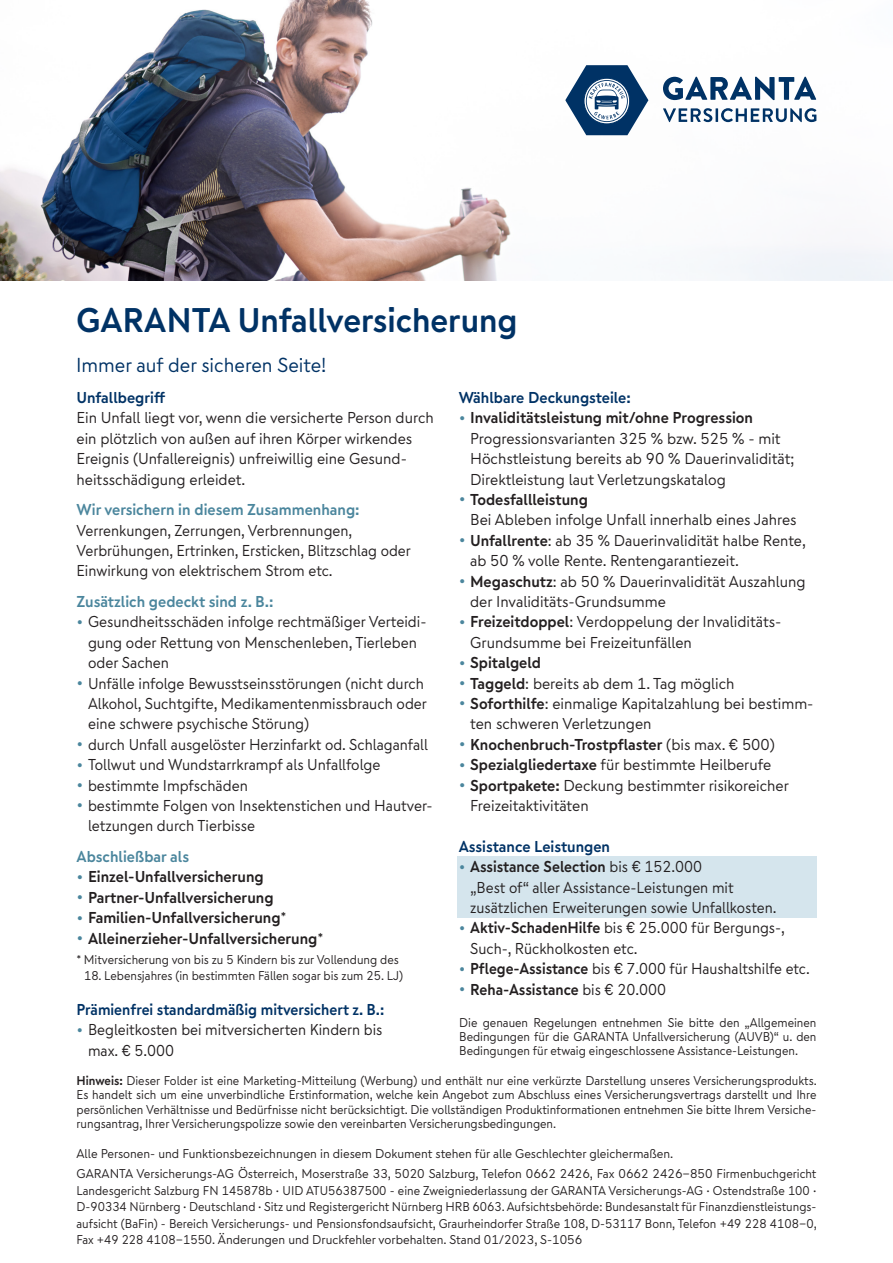
<style>
.page{position:relative;width:893px;height:1263px;background:#fff}
.page>*{position:absolute;margin:0;border:0;box-sizing:border-box;transform-origin:0 0}
._3_Headline_Innen{font:700 34.2px "Nuernberger Text";color:#003265}
._3_Headline_Innen-2{font:20.25px "Nuernberger Text";color:#003265}
._6_2_Aufzählung_Punk{font:15.75px/20.4px "Nuernberger Text";color:#231f20}
.t1{font:700 15.75px "Nuernberger Text";color:#231f20}
._6_2_Aufzählung_Punk-2{font:700 15.75px "Nuernberger Text";color:#003265}
._6_2_Aufzählung_Punk-3{font:15.75px "Nuernberger Text";color:#231f20;scale:.96 1}
._5_Headline_Absatz{font:700 15.75px "Nuernberger Text";color:#003265}
._6_2_Aufzählung_Punk-4{font:700 15.75px "Nuernberger Text";color:#4b869d}
._5_Headline_Absatz-2{font:700 15.75px "Nuernberger Text";color:#4b869d}
._7_Bildunterschrift{font:12.75px/14.2px "Nuernberger Text";color:#231f20;text-align:justify}
.s1{font-weight:700;color:#4b869d}
.s2{font-family:"Brandon Text";font-size:18.9px;color:#4b869d}
.s3{font-family:"Brandon Text";font-weight:400;font-size:18.9px;color:#4b869d}
.s4{font-weight:400}
.s5{font-weight:700}
</style>
<div class="page">
<div style="left:457px;top:856px;width:359px;height:62px;background:#d5e5ed"></div>
<img style="left:0;top:0;width:893px;height:281px">
<svg style="left:663px;top:77px;width:153px;height:23px"></svg>
<svg style="left:565px;top:65px;width:83px;height:70px"></svg>
<svg style="left:663px;top:108px;width:153px;height:14px"></svg>
<p class="_3_Headline_Innen" style="left:76px;top:296px;width:443px">GARANTA Unfallversicherung</p>
<p class="_3_Headline_Innen-2" style="left:76px;top:352px;width:252px">Immer auf der sicheren Seite!</p>
<p class="_6_2_Aufzählung_Punk-2" style="left:77px;top:387px;width:90px">Unfallbegriff</p>
<p class="_6_2_Aufzählung_Punk" style="left:77px;top:407px;width:359px">Ein Unfall liegt vor, wenn die versicherte Person durch ein plötzlich von außen auf ihren Körper wirkendes Ereignis (Unfallereignis) unfreiwillig eine Gesund&shy;heitsschädigung erleidet.</p>
<p class="_6_2_Aufzählung_Punk" style="left:77px;top:499px;width:336px"><span class="s1">Wir versichern in diesem Zusammenhang:<br></span>Verrenkungen, Zerrungen, Verbrennungen, Verbrühungen, Ertrinken, Ersticken, Blitzschlag oder Einwirkung von elektrischem Strom etc.</p>
<p class="_6_2_Aufzählung_Punk-4" style="left:77px;top:591px;width:199px">Zusätzlich gedeckt sind z. B.:</p>
<p class="_6_2_Aufzählung_Punk" style="left:88px;top:611px;width:340px;text-indent:-11px"><span class="s2">•</span> Gesundheitsschäden infolge rechtmäßiger Verteidi&shy;gung oder Rettung von Menschenleben, Tierleben oder Sachen</p>
<p class="_6_2_Aufzählung_Punk" style="left:88px;top:673px;width:341px;text-indent:-11px"><span class="s2">•</span> Unfälle infolge Bewusstseinsstörungen (nicht durch<br>Alkohol, Suchtgifte, Medikamentenmissbrauch oder eine schwere psychische Störung)</p>
<p class="_6_2_Aufzählung_Punk" style="left:77px;top:734px;width:353px"><span class="s2">•</span> durch Unfall ausgelöster Herzinfarkt od. Schlaganfall</p>
<p class="_6_2_Aufzählung_Punk" style="left:77px;top:754px;width:305px"><span class="s2">•</span> Tollwut und Wundstarrkrampf als Unfallfolge</p>
<p class="_6_2_Aufzählung_Punk" style="left:77px;top:775px;width:173px"><span class="s2">•</span> bestimmte Impfschäden</p>
<p class="_6_2_Aufzählung_Punk" style="left:88px;top:795px;width:346px;text-indent:-11px"><span class="s2">•</span> bestimmte Folgen von Insektenstichen und Hautver&shy;letzungen durch Tierbisse</p>
<p class="_5_Headline_Absatz-2" style="left:77px;top:846px;width:114px">Abschließbar als</p>
<p class="t1" style="left:77px;top:866px;width:189px"><span class="s3">•</span> Einzel-Unfallversicherung</p>
<p class="t1" style="left:77px;top:886px;width:198px"><span class="s3">•</span> Partner-Unfallversicherung</p>
<p class="t1" style="left:77px;top:907px;width:211px"><span class="s3">•</span> Familien-Unfallversicherung<span class="s4">*</span></p>
<p class="t1" style="left:77px;top:927px;width:248px"><span class="s3">•</span> Alleinerzieher-Unfallversicherung<span class="s4">*</span></p>
<p class="_7_Bildunterschrift" style="left:77px;top:952px;width:324px">* Mitversicherung von bis zu 5 Kindern bis zur Vollendung des</p>
<p class="_7_Bildunterschrift" style="left:84px;top:968px;width:320px">18. Lebensjahres (in bestimmten Fällen sogar bis zum 25. LJ)</p>
<p class="_6_2_Aufzählung_Punk-2" style="left:77px;top:999px;width:309px">Prämienfrei standardmäßig mitversichert z. B.:</p>
<p class="_6_2_Aufzählung_Punk" style="left:88px;top:1019px;width:296px;text-indent:-11px"><span class="s2">•</span> Begleitkosten bei mitversicherten Kindern bis max. € 5.000</p>
<p class="_5_Headline_Absatz" style="left:459px;top:387px;width:174px">Wählbare Deckungsteile:</p>
<p class="_6_2_Aufzählung_Punk" style="left:470px;top:407px;width:326px;text-indent:-11px"><span class="s2">•</span> <span class="s5">Invaliditätsleistung mit/ohne Progression </span>Progressionsvarianten 325 % bzw. 525 % - mit Höchstleistung bereits ab 90 % Dauerinvalidität; Direktleistung laut Verletzungskatalog</p>
<p class="_6_2_Aufzählung_Punk" style="left:470px;top:489px;width:328px;text-indent:-11px"><span class="s2">•</span> <span class="s5">Todesfallleistung<br></span>Bei Ableben infolge Unfall innerhalb eines Jahres</p>
<p class="_6_2_Aufzählung_Punk" style="left:470px;top:530px;width:337px;text-indent:-11px"><span class="s2">•</span> <span class="s5">Unfallrente</span>: ab 35 % Dauerinvalidität halbe Rente, ab 50 % volle Rente. Rentengarantiezeit.</p>
<p class="_6_2_Aufzählung_Punk" style="left:470px;top:571px;width:337px;text-indent:-11px"><span class="s2">•</span> <span class="s5">Megaschutz</span>: ab 50 % Dauerinvalidität Auszahlung der Invaliditäts-Grundsumme</p>
<p class="_6_2_Aufzählung_Punk" style="left:470px;top:611px;width:313px;text-indent:-11px"><span class="s2">•</span> <span class="s5">Freizeitdoppel</span>: Verdoppelung der Invaliditäts-<br>Grundsumme bei Freizeitunfällen</p>
<p class="t1" style="left:459px;top:652px;width:84px"><span class="s3">•</span> Spitalgeld</p>
<p class="_6_2_Aufzählung_Punk" style="left:459px;top:673px;width:277px"><span class="s2">•</span> <span class="s5">Taggeld</span>: bereits ab dem 1. Tag möglich</p>
<p class="_6_2_Aufzählung_Punk" style="left:470px;top:693px;width:345px;text-indent:-11px"><span class="s2">•</span> <span class="s5">Soforthilfe</span>: einmalige Kapitalzahlung bei bestimm&shy;ten schweren Verletzungen</p>
<p class="t1" style="left:459px;top:733px;width:318px"><span class="s3">•</span> Knochenbruch-Trostpflaster <span class="s4">(bis max. € 500)</span></p>
<p class="_6_2_Aufzählung_Punk" style="left:459px;top:754px;width:314px"><span class="s2">•</span> <span class="s5">Spezialgliedertaxe</span> für bestimmte Heilberufe</p>
<p class="_6_2_Aufzählung_Punk" style="left:470px;top:775px;width:320px;text-indent:-11px"><span class="s2">•</span> <span class="s5">Sportpakete:</span> Deckung bestimmter risikoreicher<br>Freizeitaktivitäten</p>
<p class="_5_Headline_Absatz" style="left:459px;top:835px;width:153px">Assistance Leistungen</p>
<p class="_6_2_Aufzählung_Punk" style="left:470px;top:856px;width:308px;text-indent:-11px"><span class="s2">•</span> <span class="s5">Assistance Selection</span> bis € 152.000<br>„Best of“ aller Assistance-Leistungen mit zusätzlichen Erweiterungen sowie Unfallkosten.</p>
<p class="_6_2_Aufzählung_Punk" style="left:470px;top:917px;width:316px;text-indent:-11px"><span class="s2">•</span> <span class="s5">Aktiv-SchadenHilfe</span> bis € 25.000 für Bergungs-,<br>Such-, Rückholkosten etc.</p>
<p class="_6_2_Aufzählung_Punk-3" style="left:459px;top:958px;width:367px"><span class="s2">•</span> <span class="s5">Pflege-Assistance</span> bis € 7.000 für Haushaltshilfe etc.</p>
<p class="t1" style="left:459px;top:978px;width:209px"><span class="s3">•</span> Reha-Assistance <span class="s4">bis € 20.000</span></p>
<p class="_7_Bildunterschrift" style="left:459px;top:1015px;width:359px">Die genauen Regelungen entnehmen Sie bitte den „Allgemeinen Bedingungen für die GARANTA Unfallversicherung (AUVB)“ u. den Bedingungen für etwaig eingeschlossene Assistance-Leistungen.</p>
<p class="_7_Bildunterschrift" style="left:77px;top:1073px;width:742px"><span class="s5">Hinweis:</span> Dieser Folder ist eine Marketing-Mitteilung (Werbung) und enthält nur eine verkürzte Darstellung unseres Versicherungsprodukts.<br>Es handelt sich um eine unverbindliche Erstinformation, welche kein Angebot zum Abschluss eines Versicherungsvertrags darstellt und Ihre persönlichen Verhältnisse und Bedürfnisse nicht berücksichtigt. Die vollständigen Produktinformationen entnehmen Sie bitte Ihrem Versiche&shy;rungsantrag, Ihrer Versicherungspolizze sowie den vereinbarten Versicherungsbedingungen.</p>
<p class="_7_Bildunterschrift" style="left:77px;top:1146px;width:598px">Alle Personen- und Funktionsbezeichnungen in diesem Dokument stehen für alle Geschlechter gleichermaßen.</p>
<p class="_7_Bildunterschrift" style="left:77px;top:1165px;width:742px;line-height:16.5px">GARANTA Versicherungs-AG Österreich, Moserstraße 33, 5020 Salzburg, Telefon 0662 2426, Fax 0662 2426-850 Firmenbuchgericht Landesgericht Salzburg FN 145878b · UID ATU56387500 - eine Zweigniederlassung der GARANTA Versicherungs-AG · Ostendstraße 100 · D-90334 Nürnberg · Deutschland · Sitz und Registergericht Nürnberg HRB 6063. Aufsichtsbehörde: Bundesanstalt für Finanzdienstleistungs&shy;aufsicht (BaFin) - Bereich Versicherungs- und Pensionsfondsaufsicht, Graurheindorfer Straße 108, D-53117 Bonn, Telefon +49 228 4108-0, Fax +49 228 4108-1550. Änderungen und Druckfehler vorbehalten. Stand 01/2023, S-1056</p>
</div>
